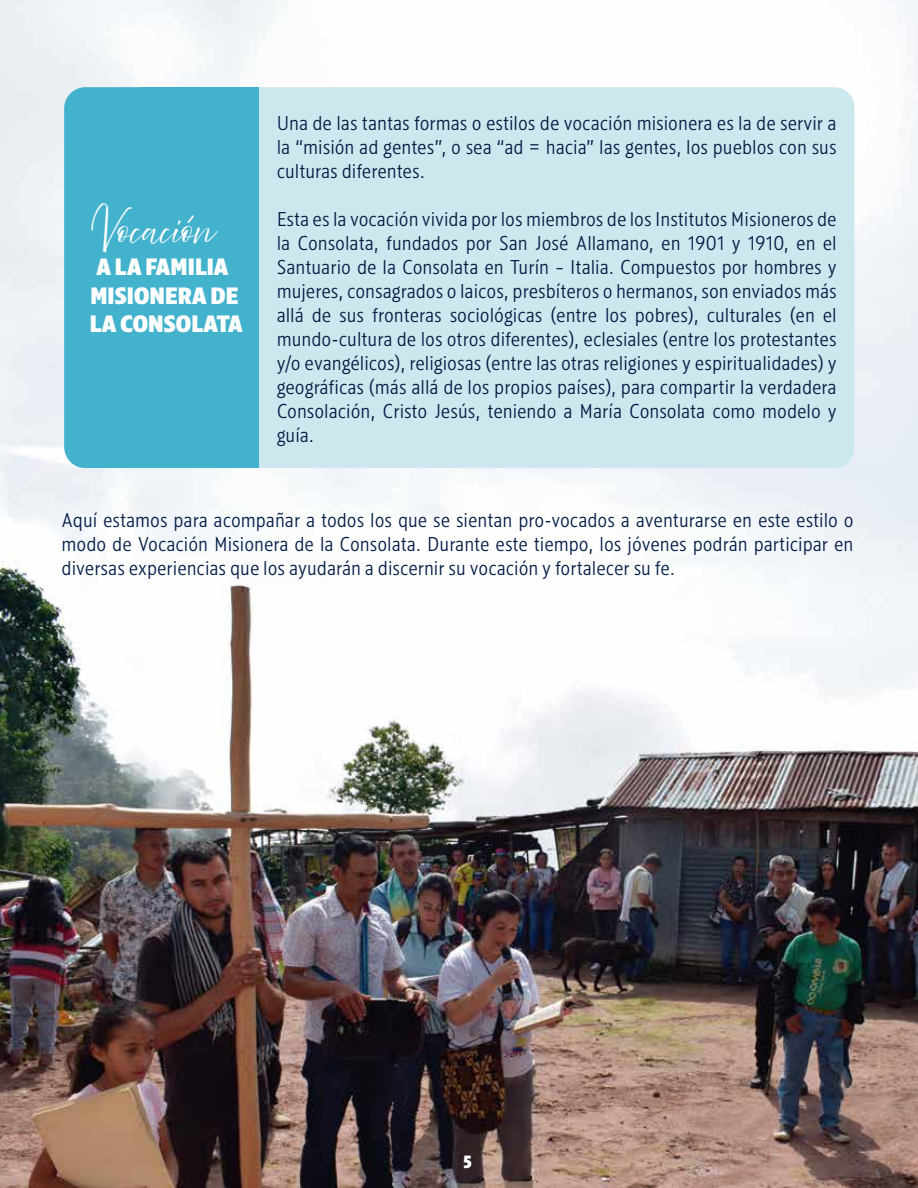
<style>
.page{position:relative;width:918px;height:1188px;background:#fff}
.page>*{position:absolute;margin:0;border:0;box-sizing:border-box;transform-origin:0 0}
.t1{font:30px "Abovethe Beyond Script";letter-spacing:-.03em;color:#fff}
.t2{font:24px/28.8px "Kranto Semi Cond Black Text";letter-spacing:-.025em;color:#fff}
.t3{font:21px/24px "Kranto Semi Cond Light Text";color:#001a44;text-align:justify}
.t4{font:18px "Kranto Semi Cond Black Text";color:#fff}
</style>
<div class="page">
<img style="left:0;top:107px;width:918px;height:1081px">
<div style="left:65px;top:87px;width:789px;height:381px;background:#cce8ee;border-radius:19px"></div>
<div style="left:64px;top:87px;width:194px;height:381px;background:#43b2cd;border-radius:21px"></div>
<div style="left:140px;top:87px;width:119px;height:381px;background:#43b2cd"></div>
<h1 class="t1" style="left:101px;top:212px;width:115px">Vocación</h1>
<p class="t2" style="left:89px;top:251px;width:155px">A LA FAMILIA<br>MISIONERA DE<br>LA CONSOLATA</p>
<p class="t3" style="left:277px;top:111px;width:561px">Una de las tantas formas o estilos de vocación misionera es la de servir a la “misión ad gentes”, o sea “ad = hacia” las gentes, los pueblos con sus culturas diferentes.</p>
<p class="t3" style="left:277px;top:207px;width:562px">Esta es la vocación vivida por los miembros de los Institutos Misioneros de la Consolata, fundados por San José Allamano, en 1901 y 1910, en el Santuario de la Consolata en Turín – Italia. Compuestos por hombres y mujeres, consagrados o laicos, presbíteros o hermanos, son enviados más allá de sus fronteras sociológicas (entre los pobres), culturales (en el mundo-cultura de los otros diferentes), eclesiales (entre los protestantes y/o evangélicos), religiosas (entre las otras religiones y espiritualidades) y geográficas (más allá de los propios países), para compartir la verdadera Consolación, Cristo Jesús, teniendo a María Consolata como modelo y guía.</p>
<p class="t3" style="left:62px;top:508px;width:794px">Aquí estamos para acompañar a todos los que se sientan pro-vocados a aventurarse en este estilo o modo de Vocación Misionera de la Consolata. Durante este tiempo, los jóvenes podrán participar en diversas experiencias que los ayudarán a discernir su vocación y fortalecer su fe.</p>
<p class="t4" style="left:463px;top:1150px;width:10px">5</p>
</div>
